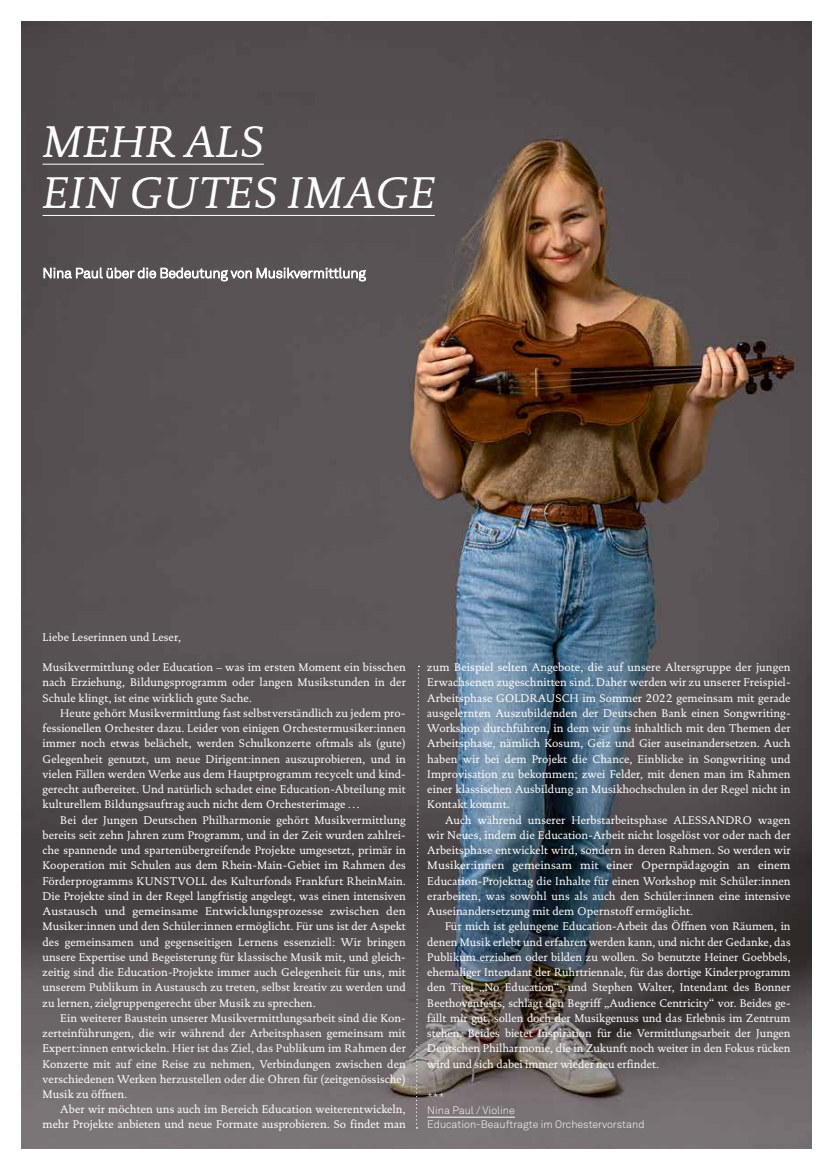
<style>
.page{position:relative;width:833px;height:1170px;background:#fff}
.page>*{position:absolute;margin:0;border:0;box-sizing:border-box;transform-origin:0 0}
.t1{font:italic 45px/51.2px "DTL Documenta T";letter-spacing:.005em;color:#fff}
.t2{font:11.25px/15.2px "DTL Documenta T";letter-spacing:.005em;color:#fff;text-align:justify}
.t3{font:300 10.62px/14.4px "Akkurat";color:#fff}
</style>
<div class="page">
<img style="left:21px;top:21px;width:790px;height:1127px">
<svg style="left:415px;top:665px;width:5px;height:463px;background:#696364"></svg>
<hr style="left:427px;top:1116px;width:88px;height:1px;background:#fff">
<hr style="left:43px;top:164px;width:221px;height:1px;background:#fff">
<hr style="left:43px;top:215px;width:392px;height:1px;background:#fff">
<svg style="left:44px;top:268px;width:322px;height:13px"></svg>
<h1 class="t1" style="left:43px;top:115px;width:394px">MEHR ALS<br>EIN GUTES IMAGE</h1>
<p class="t2" style="left:43px;top:629px;width:140px">Liebe Leserinnen und Leser,</p>
<p class="t2" style="left:43px;top:659px;width:365px">Musikvermittlung oder Education – was im ersten Moment ein bisschen nach Erziehung, Bildungsprogramm oder langen Musikstunden in der Schule klingt, ist eine wirklich gute Sache.</p>
<p class="t2" style="left:43px;top:705px;width:365px;text-indent:18px">Heute gehört Musikvermittlung fast selbstverständlich zu jedem pro&shy;fessionellen Orchester dazu. Leider von einigen Orchestermusiker:innen immer noch etwas belächelt, werden Schulkonzerte oftmals als (gute)<br>Gelegenheit genutzt, um neue Dirigent:innen auszuprobieren, und in vielen Fällen werden Werke aus dem Hauptprogramm recycelt und kind&shy;gerecht aufbereitet. Und natürlich schadet eine Education-Abteilung mit kulturellem Bildungsauftrag auch nicht dem Orchesterimage …</p>
<p class="t2" style="left:43px;top:812px;width:365px;text-indent:18px">Bei der Jungen Deutschen Philharmonie gehört Musikvermittlung bereits seit zehn Jahren zum Programm, und in der Zeit wurden zahlrei&shy;che spannende und spartenübergreifende Projekte umgesetzt, primär in Kooperation mit Schulen aus dem Rhein-Main-Gebiet im Rahmen des Förderprogramms KUNSTVOLL des Kulturfonds Frankfurt RheinMain.<br>Die Projekte sind in der Regel langfristig angelegt, was einen intensiven Austausch und gemeinsame Entwicklungsprozesse zwischen den Musiker:innen und den Schüler:innen ermöglicht. Für uns ist der Aspekt des gemeinsamen und gegenseitigen Lernens essenziell: Wir bringen unsere Expertise und Begeisterung für klassische Musik mit, und gleich&shy;zeitig sind die Education-Projekte immer auch Gelegenheit für uns, mit unserem Publikum in Austausch zu treten, selbst kreativ zu werden und zu lernen, zielgruppengerecht über Musik zu sprechen.</p>
<p class="t2" style="left:43px;top:1010px;width:365px;text-align:left;text-indent:18px">Ein weiterer Baustein unserer Musikvermittlungsarbeit sind die Kon&shy;zerteinführungen, die wir während der Arbeitsphasen gemeinsam mit Expert:innen entwickeln. Hier ist das Ziel, das Publikum im Rahmen der Konzerte mit auf eine Reise zu nehmen, Verbindungen zwischen den verschiedenen Werken herzustellen oder die Ohren für (zeitgenössische)<br>Musik zu öffnen.</p>
<p class="t2" style="left:43px;top:1101px;width:365px;text-align:right">Aber wir möchten uns auch im Bereich Education weiterentwickeln, mehr Projekte anbieten und neue Formate ausprobieren. So findet man</p>
<p class="t2" style="left:427px;top:659px;width:365px">zum Beispiel selten Angebote, die auf unsere Altersgruppe der jungen Erwachsenen zugeschnitten sind. Daher werden wir zu unserer Freispiel-Arbeitsphase GOLDRAUSCH im Sommer 2022 gemeinsam mit gerade ausgelernten Auszubildenden der Deutschen Bank einen Songwriting-Workshop durchführen, in dem wir uns inhaltlich mit den Themen der Arbeitsphase, nämlich Kosum, Geiz und Gier auseinandersetzen. Auch haben wir bei dem Projekt die Chance, Einblicke in Songwriting und Improvisation zu bekommen; zwei Felder, mit denen man im Rahmen einer klassischen Ausbildung an Musikhochschulen in der Regel nicht in Kontakt kommt.</p>
<p class="t2" style="left:427px;top:812px;width:365px;text-indent:18px">Auch während unserer Herbstarbeitsphase ALESSANDRO wagen wir Neues, indem die Education-Arbeit nicht losgelöst vor oder nach der Arbeitsphase entwickelt wird, sondern in deren Rahmen. So werden wir Musiker:innen gemeinsam mit einer Opernpädagogin an einem Education-Projekttag die Inhalte für einen Workshop mit Schüler:innen erarbeiten, was sowohl uns als auch den Schüler:innen eine intensive Auseinandersetzung mit dem Opernstoff ermöglicht.</p>
<p class="t2" style="left:427px;top:918px;width:365px;text-indent:18px">Für mich ist gelungene Education-Arbeit das Öffnen von Räumen, in denen Musik erlebt und erfahren werden kann, und nicht der Gedanke, das Publikum erziehen oder bilden zu wollen. So benutzte Heiner Goebbels, ehemaliger Intendant der Ruhrtriennale, für das dortige Kinderprogramm den Titel „No Education“, und Stephen Walter, Intendant des Bonner Beethovenfests, schlägt den Begriff „Audience Centricity“ vor. Beides ge&shy;fällt mir gut, sollen doch der Musikgenuss und das Erlebnis im Zentrum stehen. Beides bietet Inspiration für die Vermittlungsarbeit der Jungen Deutschen Philharmonie, die in Zukunft noch weiter in den Fokus rücken wird und sich dabei immer wieder neu erfindet.</p>
<p class="t3" style="left:427px;top:1088px;width:219px">***<br>Nina Paul / Violine<br>Education-Beauftragte im Orchestervorstand</p>
</div>
